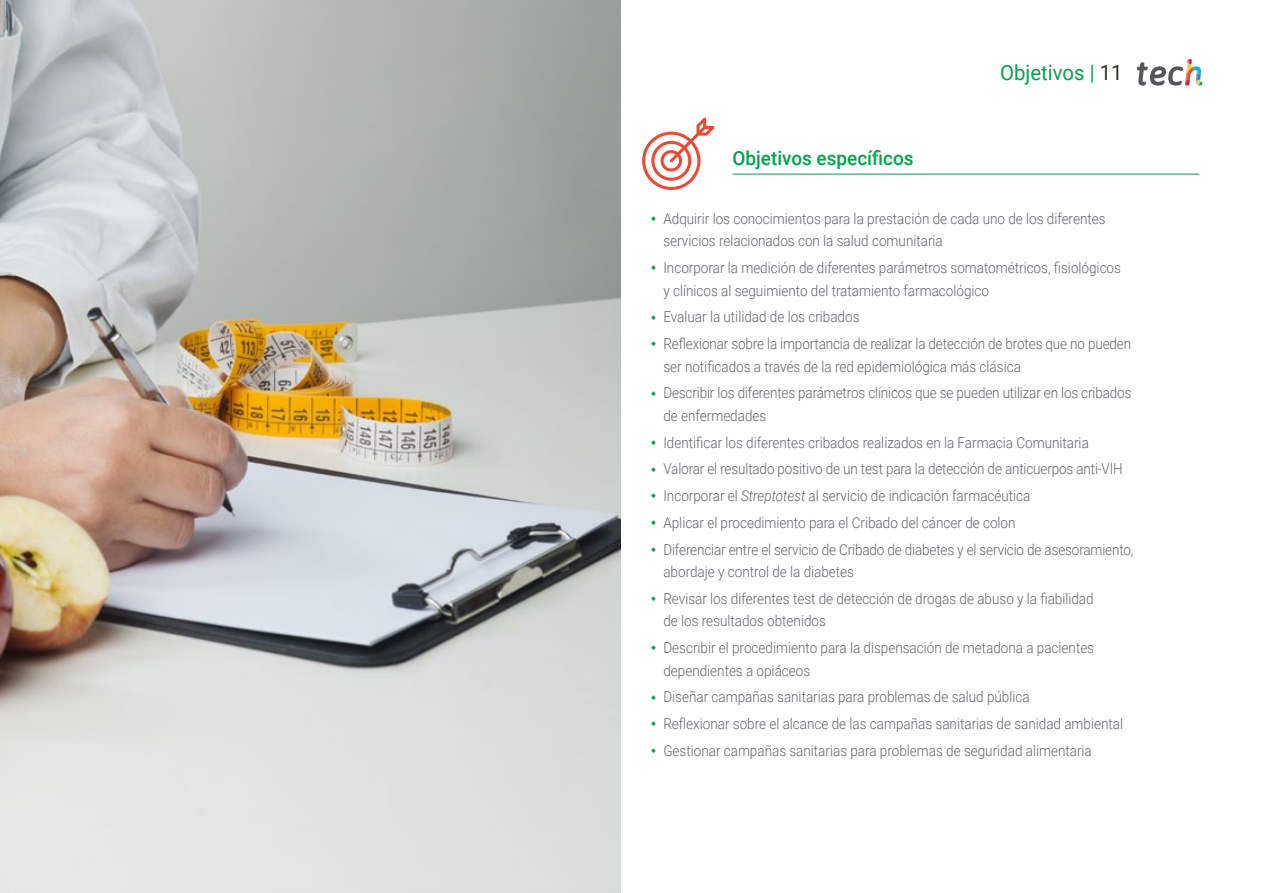
<style>
.page{position:relative;width:1263px;height:893px;background:#fff}
.page>*{position:absolute;margin:0;border:0;box-sizing:border-box;transform-origin:0 0}
.t1{font:21px "Roboto";color:#04a14d}
.t2{font:500 19.5px "Roboto";color:#04a14d}
.t3{font:300 15px/26.7px "Roboto";color:#61646a;scale:.9 1}
.s1{color:#312e20}
.s2{font-style:italic}
</style>
<div class="page">
<img style="left:0;top:0;width:621px;height:893px">
<svg style="left:1137px;top:59px;width:65px;height:27px"></svg>
<svg style="left:642px;top:118px;width:72px;height:72px"></svg>
<hr style="left:732px;top:174px;width:467px;height:1px;background:#04a14d">
<h2 class="t2" style="left:732px;top:144px;width:183px">Objetivos específicos</h2>
<h1 class="t1" style="left:1000px;top:57px;width:124px">Objetivos | <span class="s1">11</span></h1>
<p class="t3" style="left:663px;top:207px;width:493px;line-height:22.5px">Adquirir los conocimientos para la prestación de cada uno de los diferentes servicios relacionados con la salud comunitaria</p>
<p class="t3" style="left:663px;top:256px;width:510px;line-height:22.5px">Incorporar la medición de diferentes parámetros somatométricos, fisiológicos y clínicos al seguimiento del tratamiento farmacológico</p>
<p class="t3" style="left:663px;top:303px;width:521px">Evaluar la utilidad de los cribados<br>Reflexionar sobre la importancia de realizar la detección de brotes que no pueden</p>
<p class="t3" style="left:663px;top:352px;width:522px">ser notificados a través de la red epidemiológica más clásica<br>Describir los diferentes parámetros clínicos que se pueden utilizar en los cribados</p>
<p class="t3" style="left:663px;top:402px;width:524px">de enfermedades<br>Identificar los diferentes cribados realizados en la Farmacia Comunitaria Valorar el resultado positivo de un test para la detección de anticuerpos anti-VIH Incorporar el <span class="s2">Streptotest</span> al servicio de indicación farmacéutica<br>Aplicar el procedimiento para el Cribado del cáncer de colon<br>Diferenciar entre el servicio de Cribado de diabetes y el servicio de asesoramiento,</p>
<p class="t3" style="left:663px;top:558px;width:480px">abordaje y control de la diabetes<br>Revisar los diferentes test de detección de drogas de abuso y la fiabilidad</p>
<p class="t3" style="left:663px;top:607px;width:480px">de los resultados obtenidos<br>Describir el procedimiento para la dispensación de metadona a pacientes</p>
<p class="t3" style="left:663px;top:656px;width:512px">dependientes a opiáceos<br>Diseñar campañas sanitarias para problemas de salud pública<br>Reflexionar sobre el alcance de las campañas sanitarias de sanidad ambiental Gestionar campañas sanitarias para problemas de seguridad alimentaria</p>
</div>
